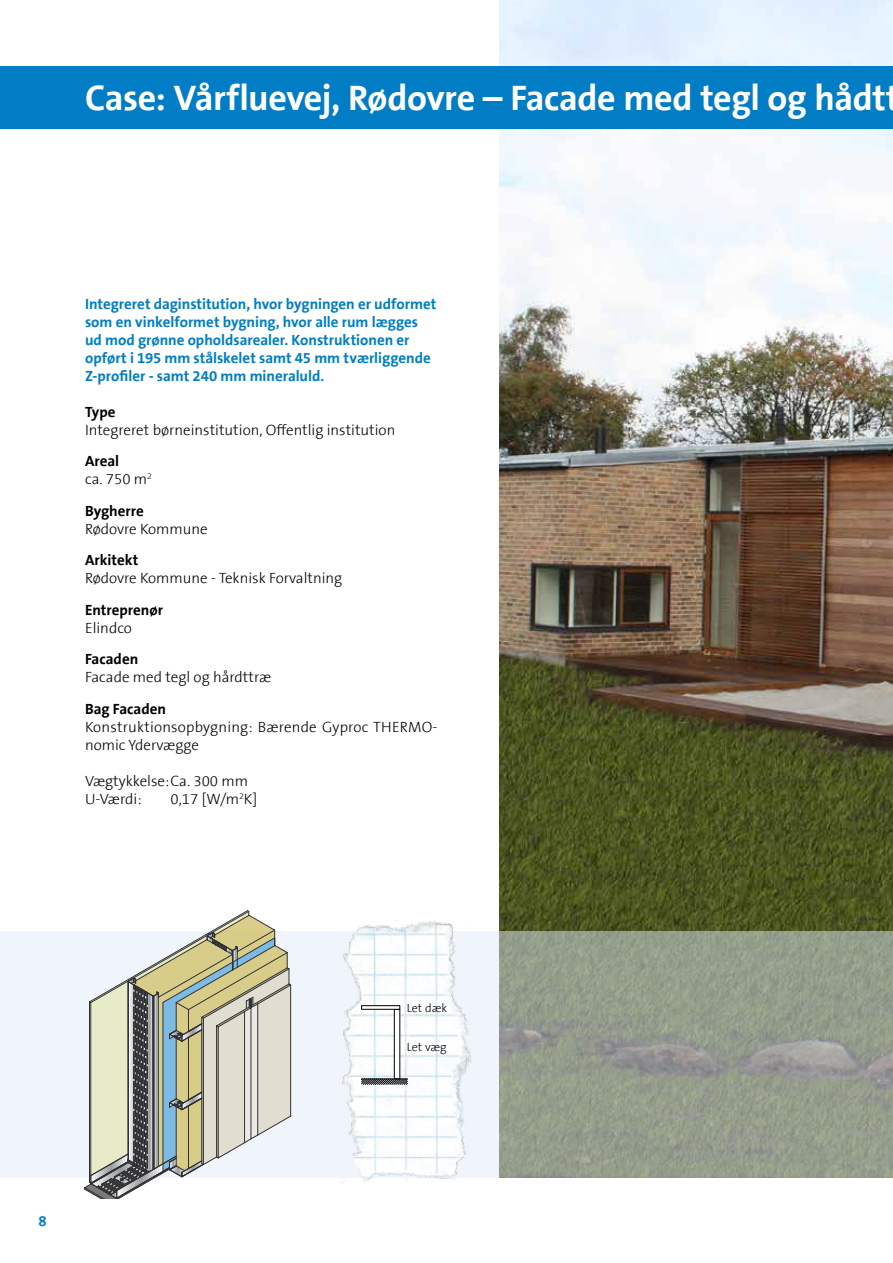
<style>
.page{position:relative;width:893px;height:1263px;background:#fff}
.page>*{position:absolute;margin:0;border:0;box-sizing:border-box;transform-origin:0 0}
.t1{font:700 36px "The Sans B7";letter-spacing:-.015em;color:#fff}
.t2{font:300 15px/18px "The Sans B3";color:#000}
.t3{font:700 15px/18px "The Sans B7";color:#007dc5}
.t4{font:700 15px "The Sans B7";color:#000}
.t5{font:300 12px "The Sans B3";color:#000}
</style>
<div class="page">
<img style="left:500px;top:0;width:393px;height:932px">
<svg style="left:0;top:932px;width:893px;height:246px;fill:#979f8e"></svg>
<div style="left:0;top:66px;width:893px;height:63px;background:#007dc5"></div>
<img style="left:324px;top:921px;width:154px;height:263px">
<div style="left:394px;top:1009px;width:6px;height:70px;background:#fff"></div>
<div style="left:394px;top:1009px;width:6px;height:70px;border:1px solid #000"></div>
<svg style="left:361px;top:1078px;width:47px;height:7px"></svg>
<hr style="left:362px;top:1079px;width:45px;height:1px;background:#000">
<div style="left:361px;top:1005px;width:39px;height:4px;border:1px solid #000"></div>
<svg style="left:84px;top:910px;width:207px;height:289px"></svg>
<h1 class="t1" style="left:85px;top:79px;width:816px">Case: Vårfluevej, Rødovre – Facade med tegl og hådtt</h1>
<p class="t3" style="left:85px;top:295px;width:353px">Integreret daginstitution, hvor bygningen er udformet som en vinkelformet bygning, hvor alle rum lægges ud mod grønne opholdsarealer. Konstruktionen er opført i 195 mm stålskelet samt 45 mm tværliggende Z-profiler - samt 240 mm mineraluld.</p>
<p class="t4" style="left:85px;top:404px;width:32px">Type</p>
<p class="t2" style="left:85px;top:421px;width:312px">Integreret børneinstitution, Offentlig institution</p>
<p class="t4" style="left:85px;top:453px;width:36px">Areal</p>
<p class="t2" style="left:85px;top:471px;width:68px">ca. 750 m<sup>2</sup></p>
<p class="t4" style="left:85px;top:503px;width:60px">Bygherre</p>
<p class="t2" style="left:85px;top:520px;width:124px">Rødovre Kommune</p>
<p class="t4" style="left:85px;top:552px;width:55px">Arkitekt</p>
<p class="t2" style="left:85px;top:570px;width:259px">Rødovre Kommune - Teknisk Forvaltning</p>
<p class="t4" style="left:85px;top:602px;width:80px">Entreprenør</p>
<p class="t2" style="left:85px;top:619px;width:48px">Elindco</p>
<p class="t4" style="left:85px;top:651px;width:55px">Facaden</p>
<p class="t2" style="left:85px;top:669px;width:188px">Facade med tegl og hårdttræ</p>
<p class="t4" style="left:85px;top:701px;width:83px">Bag Facaden</p>
<p class="t2" style="left:85px;top:718px;width:354px">Konstruktionsopbygning: Bærende Gyproc THERMO&shy;nomic Ydervægge</p>
<p class="t2" style="left:85px;top:772px;width:165px">Vægtykkelse: Ca. 300 mm<br>U-Værdi:</p>
<p class="t2" style="left:171px;top:790px;width:88px">0,17 [W/m<sup>2</sup>K]</p>
<p class="t3" style="left:38px;top:1212px;width:10px">8</p>
<p class="t5" style="left:407px;top:1001px;width:42px">Let dæk</p>
<p class="t5" style="left:407px;top:1040px;width:41px">Let væg</p>
</div>
